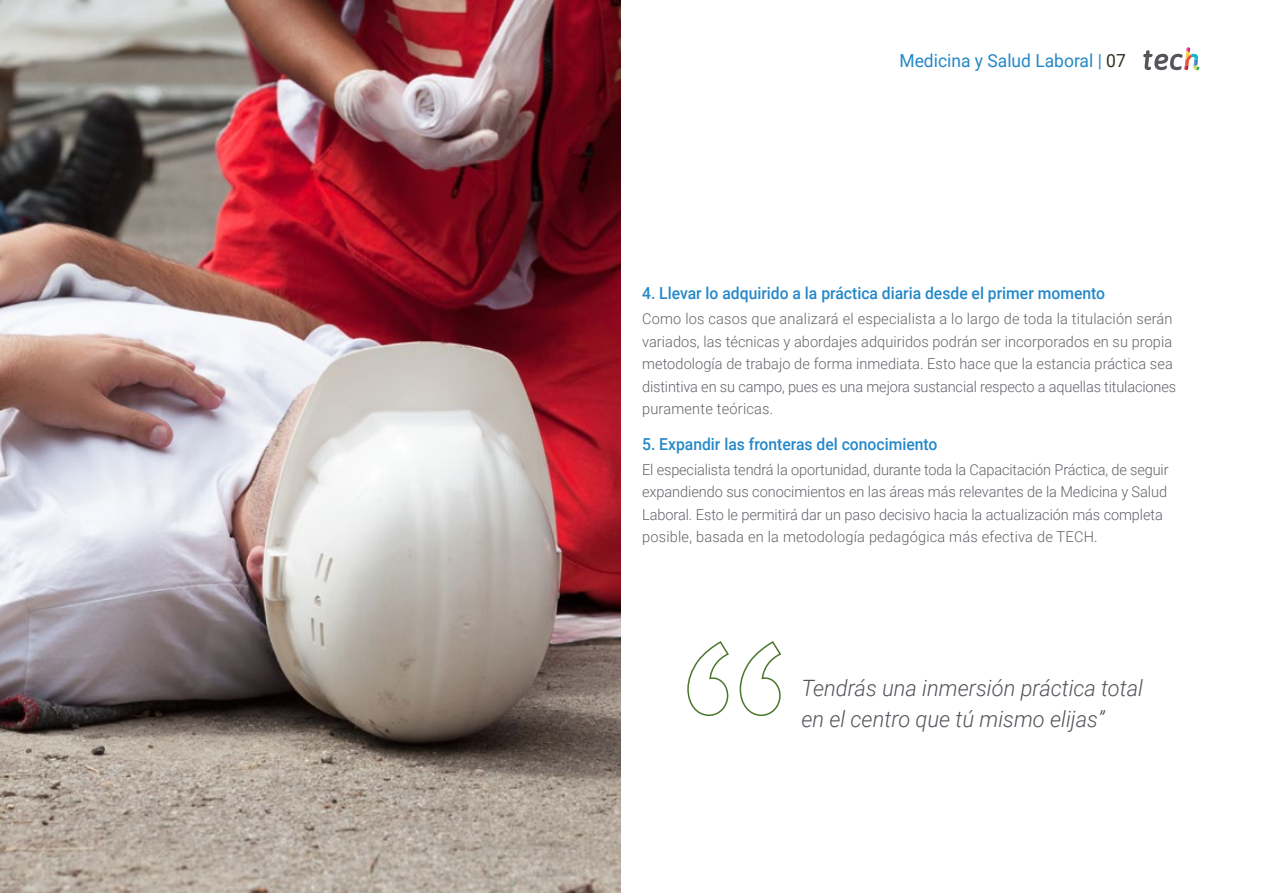
<style>
.page{position:relative;width:1263px;height:893px;background:#fff}
.page>*{position:absolute;margin:0;border:0;box-sizing:border-box;transform-origin:0 0}
.t1{font:italic 300 22.5px/31.5px "Roboto";color:#52555b}
.t2{font:18px "Roboto";color:#2488c9}
.t3{font:500 16.5px "Roboto";color:#2488c9;scale:.95 1}
.t4{font:300 15px/22.5px "Roboto";letter-spacing:-.005em;color:#61646a}
.s1{color:#312e20}
</style>
<div class="page">
<svg style="left:1143px;top:47px;width:56px;height:24px"></svg>
<img style="left:0;top:0;width:621px;height:893px">
<svg style="left:687px;top:641px;width:95px;height:75px"></svg>
<p class="t2" style="left:899px;top:48px;width:228px">Medicina y Salud Laboral | <span class="s1">07</span></p>
<p class="t3" style="left:642px;top:282px;width:489px">4. Llevar lo adquirido a la práctica diaria desde el primer momento</p>
<p class="t4" style="left:642px;top:307px;width:535px">Como los casos que analizará el especialista a lo largo de toda la titulación serán variados, las técnicas y abordajes adquiridos podrán ser incorporados en su propia metodología de trabajo de forma inmediata. Esto hace que la estancia práctica sea distintiva en su campo, pues es una mejora sustancial respecto a aquellas titulaciones puramente teóricas.</p>
<p class="t3" style="left:642px;top:433px;width:312px">5. Expandir las fronteras del conocimiento</p>
<p class="t4" style="left:642px;top:458px;width:528px">El especialista tendrá la oportunidad, durante toda la Capacitación Práctica, de seguir expandiendo sus conocimientos en las áreas más relevantes de la Medicina y Salud Laboral. Esto le permitirá dar un paso decisivo hacia la actualización más completa posible, basada en la metodología pedagógica más efectiva de TECH.</p>
<h1 class="t1" style="left:801px;top:671px;width:343px">Tendrás una inmersión práctica total en el centro que tú mismo elijas”</h1>
</div>
